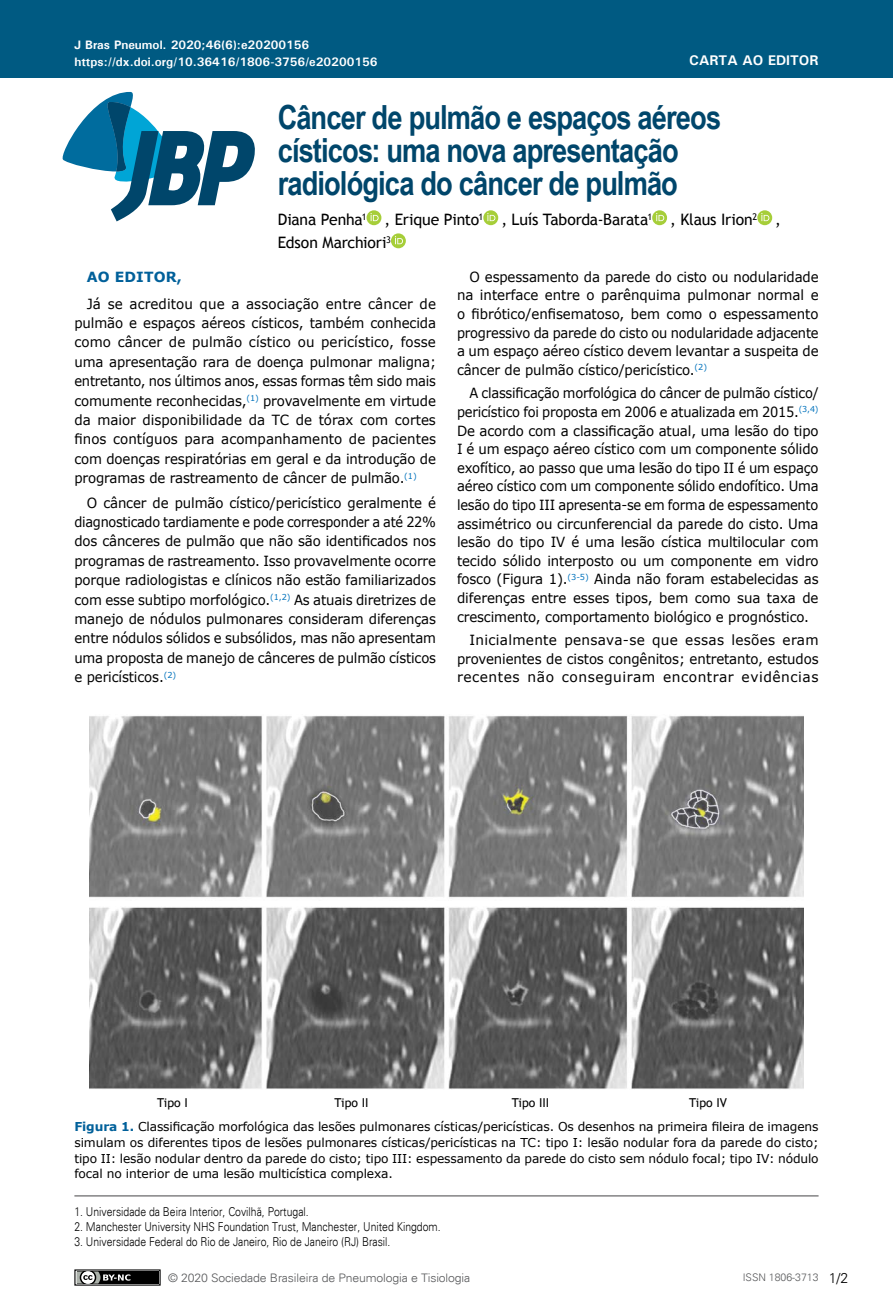
<style>
.page{position:relative;width:893px;height:1315px;background:#fff}
.page>*{position:absolute;margin:0;border:0;box-sizing:border-box;transform-origin:0 0}
.t1{font:700 33.25px/33.2px "Arial Narrow";letter-spacing:-.025em;color:#00466b}
.t2{font:15.75px/23.1px "Trebuchet MS";letter-spacing:-.015em;color:#000}
.t3{font:14px/19.4px "Verdana";letter-spacing:-.01em;color:#000;text-align:justify;scale:.95 1}
.t4{font:14px/18.6px "Verdana";letter-spacing:-.01em;color:#000;text-align:justify;scale:.93 1}
.t5{font:14px/19.4px "Verdana";letter-spacing:-.01em;color:#000;text-align:justify;scale:.96 1}
.t6{font:14px/18.6px "Verdana";letter-spacing:-.01em;color:#000;text-align:justify}
.t7{font:700 14px "Univers";color:#fff}
.t8{font:700 14px "Verdana";letter-spacing:.01em;color:#01609a}
.t9{font:300 14px "Univers";color:#000}
.t10{font:12.25px/15.8px "Verdana";letter-spacing:-.01em;color:#000;text-align:justify}
.t11{font:300 12.25px "Univers";color:#000;scale:.85 1}
.t12{font:700 12.25px "Univers";color:#fff}
.t13{font:12.25px "Trebuchet MS";color:#000}
.t14{font:300 11.72px "Univers";letter-spacing:-.01em;color:#58595b;scale:1.04 1}
.t15{font:300 10.5px "Univers";color:#58595b}
.s1{font-weight:700;color:#01609a}
</style>
<div class="page">
<div style="left:0;top:0;width:893px;height:78px;background:#005a82"></div>
<svg style="left:62px;top:91px;width:193px;height:130px"></svg>
<div style="left:75px;top:1270px;width:85px;height:15px;background:#000"></div>
<div style="left:74px;top:1269px;width:87px;height:16px;border:1px solid #000"></div>
<svg style="left:74px;top:1269px;width:56px;height:17px"></svg>
<svg style="left:367px;top:211px;width:15px;height:14px"></svg>
<div style="left:367px;top:210px;width:14px;height:15px;background:#a6ce39;border-radius:50%"></div>
<svg style="left:370px;top:213px;width:9px;height:8px"></svg>
<svg style="left:483px;top:210px;width:16px;height:15px"></svg>
<svg style="left:483px;top:210px;width:15px;height:15px"></svg>
<svg style="left:487px;top:213px;width:8px;height:8px"></svg>
<svg style="left:652px;top:210px;width:16px;height:15px"></svg>
<svg style="left:652px;top:210px;width:15px;height:15px"></svg>
<svg style="left:656px;top:213px;width:8px;height:8px"></svg>
<svg style="left:757px;top:210px;width:16px;height:15px"></svg>
<svg style="left:757px;top:210px;width:15px;height:15px"></svg>
<svg style="left:761px;top:213px;width:8px;height:8px"></svg>
<svg style="left:391px;top:233px;width:15px;height:15px"></svg>
<svg style="left:395px;top:236px;width:8px;height:8px"></svg>
<hr style="left:74px;top:1195px;width:745px;height:1px;background:#464547">
<img style="left:89px;top:715px;width:715px;height:374px">
<p class="t12" style="left:74px;top:37px;width:236px">J Bras Pneumol. 2020;46(6):e20200156</p>
<p class="t12" style="left:74px;top:54px;width:305px">https://dx.doi.org/10.36416/1806-3756/e20200156</p>
<p class="t7" style="left:689px;top:52px;width:131px">CARTA AO EDITOR</p>
<h1 class="t1" style="left:278px;top:99px;width:445px">Câncer de pulmão e espaços aéreos císticos: uma nova apresentação radiológica do câncer de pulmão</h1>
<p class="t2" style="left:278px;top:208px;width:505px">Diana Penha<sup>1</sup> , Erique Pinto<sup>1</sup> , Luís Taborda-Barata<sup>1</sup> , Klaus Irion<sup>2</sup> ,<br>Edson Marchiori<sup>3</sup></p>
<p class="t8" style="left:87px;top:267px;width:97px">AO EDITOR,</p>
<p class="t5" style="left:74px;top:294px;width:378px;text-indent:12px">Já se acreditou que a associação entre câncer de pulmão e espaços aéreos císticos, também conhecida como câncer de pulmão cístico ou pericístico, fosse uma apresentação rara de doença pulmonar maligna; entretanto, nos últimos anos, essas formas têm sido mais comumente reconhecidas,<sup>(1)</sup> provavelmente em virtude da maior disponibilidade da TC de tórax com cortes finos contíguos para acompanhamento de pacientes com doenças respiratórias em geral e da introdução de programas de rastreamento de câncer de pulmão.<sup>(1)</sup></p>
<p class="t3" style="left:74px;top:493px;width:382px;text-indent:12px">O câncer de pulmão cístico/pericístico geralmente é diagnosticado tardiamente e pode corresponder a até 22% dos cânceres de pulmão que não são identificados nos programas de rastreamento. Isso provavelmente ocorre porque radiologistas e clínicos não estão familiarizados com esse subtipo morfológico.<sup>(1,2)</sup> As atuais diretrizes de manejo de nódulos pulmonares consideram diferenças entre nódulos sólidos e subsólidos, mas não apresentam uma proposta de manejo de cânceres de pulmão císticos e pericísticos.<sup>(2)</sup></p>
<p class="t3" style="left:457px;top:267px;width:382px;line-height:18.6px;text-indent:12px">O espessamento da parede do cisto ou nodularidade na interface entre o parênquima pulmonar normal e o fibrótico/enfisematoso, bem como o espessamento progressivo da parede do cisto ou nodularidade adjacente a um espaço aéreo cístico devem levantar a suspeita de câncer de pulmão cístico/pericístico.<sup>(2)</sup></p>
<p class="t4" style="left:457px;top:384px;width:390px;text-indent:12px">A classificação morfológica do câncer de pulmão cístico/ pericístico foi proposta em 2006 e atualizada em 2015.<sup>(3,4)<br></sup>De acordo com a classificação atual, uma lesão do tipo I é um espaço aéreo cístico com um componente sólido exofítico, ao passo que uma lesão do tipo II é um espaço aéreo cístico com um componente sólido endofítico. Uma lesão do tipo III apresenta-se em forma de espessamento assimétrico ou circunferencial da parede do cisto. Uma lesão do tipo IV é uma lesão cística multilocular com tecido sólido interposto ou um componente em vidro fosco (Figura 1).<sup>(3-5)</sup> Ainda não foram estabelecidas as diferenças entre esses tipos, bem como sua taxa de crescimento, comportamento biológico e prognóstico.</p>
<p class="t6" style="left:457px;top:631px;width:363px;text-indent:12px">Inicialmente pensava-se que essas lesões eram provenientes de cistos congênitos; entretanto, estudos recentes não conseguiram encontrar evidências</p>
<p class="t13" style="left:157px;top:1095px;width:32px">Tipo I</p>
<p class="t13" style="left:335px;top:1095px;width:35px">Tipo II</p>
<p class="t13" style="left:512px;top:1095px;width:39px">Tipo III</p>
<p class="t13" style="left:689px;top:1095px;width:39px">Tipo IV</p>
<p class="t10" style="left:74px;top:1119px;width:746px"><span class="s1">Figura 1.</span> Classificação morfológica das lesões pulmonares císticas/pericísticas. Os desenhos na primeira fileira de imagens simulam os diferentes tipos de lesões pulmonares císticas/pericísticas na TC: tipo I: lesão nodular fora da parede do cisto; tipo II: lesão nodular dentro da parede do cisto; tipo III: espessamento da parede do cisto sem nódulo focal; tipo IV: nódulo focal no interior de uma lesão multicística complexa.</p>
<p class="t11" style="left:74px;top:1204px;width:277px">1. Universidade da Beira Interior, Covilhã, Portugal.</p>
<p class="t11" style="left:74px;top:1219px;width:432px">2. Manchester University NHS Foundation Trust, Manchester, United Kingdom.</p>
<p class="t11" style="left:74px;top:1233px;width:373px">3. Universidade Federal do Rio de Janeiro, Rio de Janeiro (RJ) Brasil.</p>
<p class="t14" style="left:168px;top:1270px;width:292px">© 2020 Sociedade Brasileira de Pneumologia e Tisiologia</p>
<p class="t15" style="left:743px;top:1271px;width:77px">ISSN 1806-3713</p>
<p class="t9" style="left:829px;top:1269px;width:21px">1/2</p>
</div>
